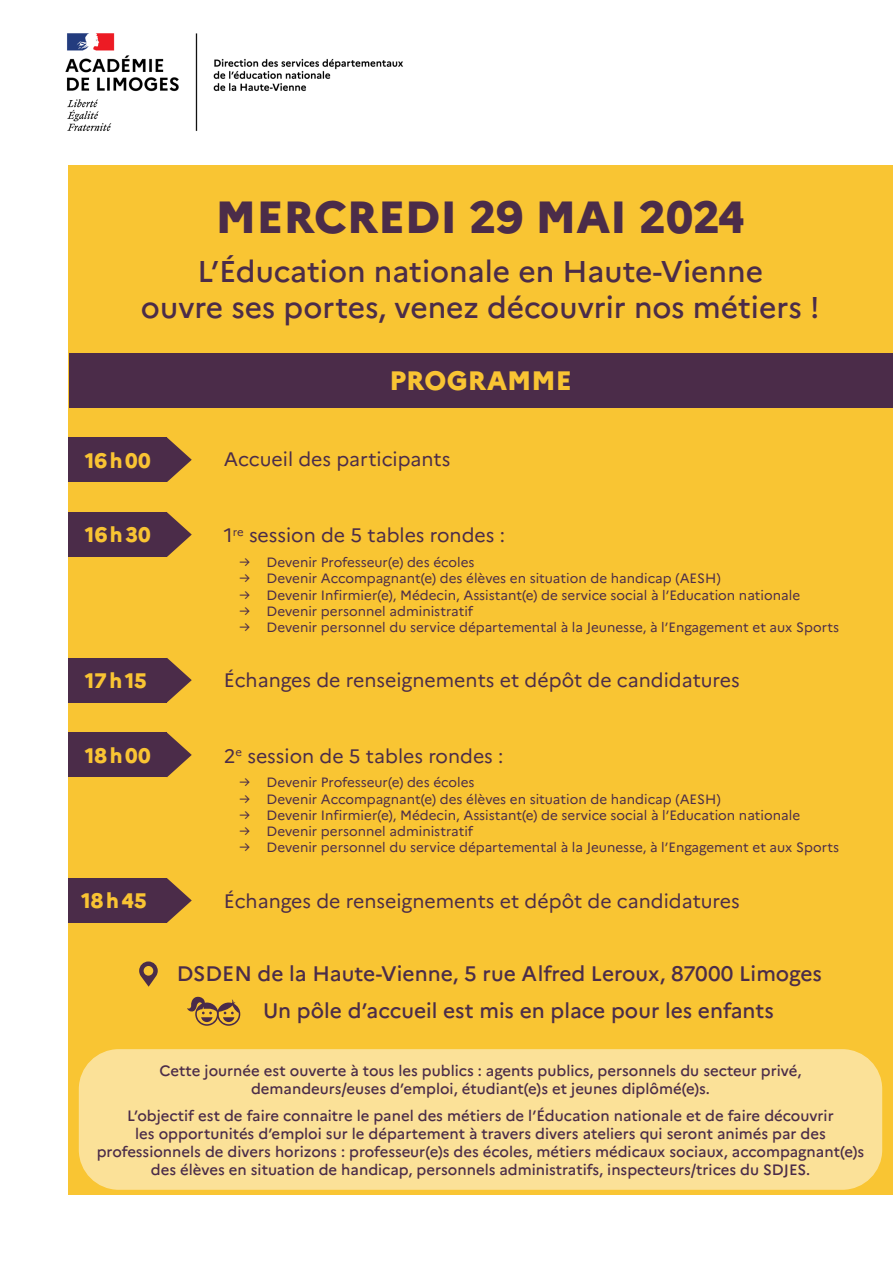
<style>
.page{position:relative;width:893px;height:1263px;background:#fff}
.page>*{position:absolute;margin:0;border:0;box-sizing:border-box;transform-origin:0 0}
.t1{font:800 45px "Marianne";color:#4b2c49}
.t2{font:500 30px/36px "Marianne";color:#4b2c49;text-align:center}
.t3{font:800 26.7px "Marianne";color:#f9c433}
.t4{font:500 21px "Marianne";color:#4b2c49}
.t5{font:800 21px "Marianne";letter-spacing:.065em;color:#f9c433}
.t6{font:19.5px "Marianne";color:#4b2c49}
.t7{font:500 15px/18px "Marianne";color:#4b2c49;text-align:center}
.t8{font:13.5px "Marianne";color:#4b2c49}
</style>
<div class="page">
<img style="left:65px;top:33px;width:338px;height:98px">
<div style="left:68px;top:165px;width:825px;height:1030px;background:#f9c533"></div>
<div style="left:69px;top:353px;width:823px;height:54px;background:#4b2c49"></div>
<svg style="left:139px;top:961px;width:19px;height:26px"></svg>
<svg style="left:187px;top:996px;width:53px;height:30px"></svg>
<div style="left:81px;top:1051px;width:799px;height:136px;background:#fbe198;border-radius:38px"></div>
<div style="left:79px;top:1049px;width:803px;height:141px;border:4px solid #fff;border-radius:38px"></div>
<div style="left:69px;top:437px;width:98px;height:45px;background:#4b2c49"></div>
<svg style="left:167px;top:437px;width:25px;height:45px"></svg>
<div style="left:69px;top:512px;width:98px;height:45px;background:#4b2c49"></div>
<svg style="left:167px;top:512px;width:25px;height:45px"></svg>
<div style="left:69px;top:658px;width:98px;height:44px;background:#4b2c49"></div>
<svg style="left:167px;top:658px;width:25px;height:44px"></svg>
<div style="left:69px;top:732px;width:98px;height:45px;background:#4b2c49"></div>
<svg style="left:167px;top:733px;width:25px;height:44px"></svg>
<div style="left:69px;top:878px;width:98px;height:45px;background:#4b2c49"></div>
<svg style="left:167px;top:878px;width:25px;height:45px"></svg>
<p class="t1" style="left:216px;top:190px;width:531px">MERCREDI 29 MAI 2024</p>
<p class="t2" style="left:141px;top:253px;width:680px">L’Éducation nationale en Haute-Vienne<br>ouvre ses portes, venez découvrir nos métiers !</p>
<p class="t5" style="left:85px;top:447px;width:67px">16h00</p>
<p class="t5" style="left:85px;top:522px;width:67px">16h30</p>
<p class="t3" style="left:389px;top:364px;width:184px">PROGRAMME</p>
<p class="t6" style="left:224px;top:448px;width:228px">Accueil des participants</p>
<p class="t6" style="left:224px;top:524px;width:283px">1<sup>re</sup> session de 5 tables rondes :</p>
<p class="t8" style="left:239px;top:554px;width:236px">→ Devenir Professeur(e) des écoles</p>
<p class="t8" style="left:239px;top:570px;width:483px">→ Devenir Accompagnant(e) des élèves en situation de handicap (AESH)</p>
<p class="t8" style="left:239px;top:586px;width:562px">→ Devenir Infirmier(e), Médecin, Assistant(e) de service social à l’Education nationale</p>
<p class="t8" style="left:239px;top:603px;width:235px">→ Devenir personnel administratif</p>
<p class="t8" style="left:239px;top:619px;width:601px">→ Devenir personnel du service départemental à la Jeunesse, à l’Engagement et aux Sports</p>
<p class="t5" style="left:85px;top:668px;width:63px">17h15</p>
<p class="t6" style="left:224px;top:668px;width:517px">Échanges de renseignements et dépôt de candidatures</p>
<p class="t5" style="left:85px;top:742px;width:67px">18h00</p>
<p class="t6" style="left:224px;top:744px;width:281px">2<sup>e</sup> session de 5 tables rondes :</p>
<p class="t8" style="left:239px;top:774px;width:236px">→ Devenir Professeur(e) des écoles</p>
<p class="t8" style="left:239px;top:791px;width:483px">→ Devenir Accompagnant(e) des élèves en situation de handicap (AESH)</p>
<p class="t8" style="left:239px;top:807px;width:562px">→ Devenir Infirmier(e), Médecin, Assistant(e) de service social à l’Education nationale</p>
<p class="t8" style="left:239px;top:823px;width:235px">→ Devenir personnel administratif</p>
<p class="t8" style="left:239px;top:839px;width:601px">→ Devenir personnel du service départemental à la Jeunesse, à l’Engagement et aux Sports</p>
<p class="t5" style="left:81px;top:888px;width:67px">18h45</p>
<p class="t6" style="left:224px;top:889px;width:517px">Échanges de renseignements et dépôt de candidatures</p>
<p class="t4" style="left:177px;top:961px;width:647px">DSDEN de la Haute-Vienne, 5 rue Alfred Leroux, 87000 Limoges</p>
<p class="t4" style="left:263px;top:998px;width:512px">Un pôle d’accueil est mis en place pour les enfants</p>
<p class="t7" style="left:159px;top:1061px;width:644px">Cette journée est ouverte à tous les publics : agents publics, personnels du secteur privé, demandeurs/euses d’emploi, étudiant(e)s et jeunes diplômé(e)s.</p>
<p class="t7" style="left:97px;top:1106px;width:769px">L’objectif est de faire connaitre le panel des métiers de l’Éducation nationale et de faire découvrir<br>les opportunités d’emploi sur le département à travers divers ateliers qui seront animés par des professionnels de divers horizons : professeur(e)s des écoles, métiers médicaux sociaux, accompagnant(e)s des élèves en situation de handicap, personnels administratifs, inspecteurs/trices du SDJES.</p>
</div>
